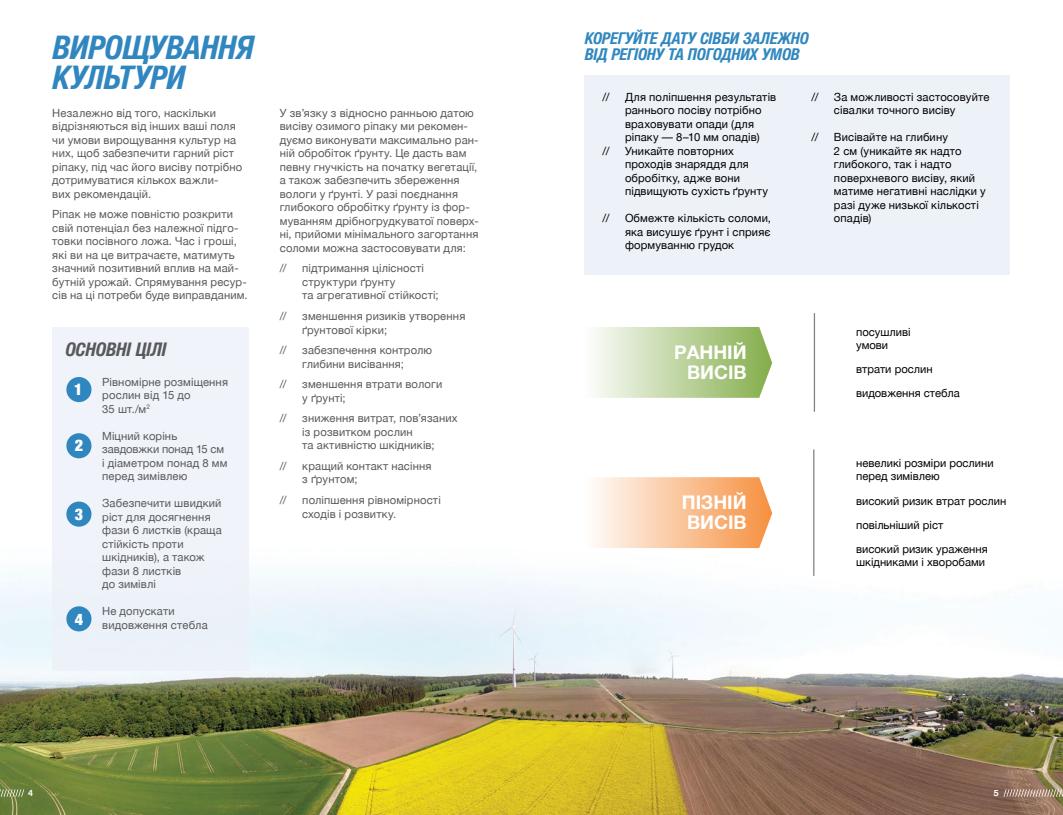
<style>
.page{position:relative;width:1063px;height:815px;background:#fff}
.page>*{position:absolute;margin:0;border:0;box-sizing:border-box;transform-origin:0 0}
.t1{font:italic 700 condensed 32.5px/30px "Helvetica Neue LTCYR";letter-spacing:-.02em;color:#3087bf}
.t2{font:700 18.75px/20px "Helvetica Neue LTCYR";color:#fff;text-align:right}
.t3{font:italic 700 condensed 18.75px "Helvetica Neue LTCYR";letter-spacing:-.01em;color:#58595b}
.t4{font:italic 700 condensed 16.25px/16.2px "Helvetica Neue LTCYR";letter-spacing:-.01em;color:#3087bf}
.t5{font:900 condensed 16.12px "Helvetica Neue";color:#fff}
.t6{font:11.25px/13.5px "Helvetica Neue LTCYR";letter-spacing:.01em;color:#58595b}
.t7{font:11.25px/13.5px "Helvetica Neue LTCYR";letter-spacing:.01em;color:#000}
.t8{font:700 8.75px "Helvetica Neue LTCYR";color:#fff}
</style>
<div class="page">
<img style="left:0;top:129px;width:1063px;height:686px">
<div style="left:585px;top:75px;width:425px;height:200px;background:#edf1f8"></div>
<div style="left:53px;top:327px;width:196px;height:344px;background:#edf1f8"></div>
<div style="left:66px;top:377px;width:25px;height:25px;background:#3087bf;border-radius:50%"></div>
<div style="left:66px;top:433px;width:25px;height:25px;background:#3087bf;border-radius:50%"></div>
<div style="left:66px;top:502px;width:25px;height:25px;background:#3087bf;border-radius:50%"></div>
<div style="left:66px;top:606px;width:25px;height:25px;background:#3087bf;border-radius:50%"></div>
<svg style="left:584px;top:327px;width:188px;height:71px"></svg>
<svg style="left:584px;top:477px;width:188px;height:71px"></svg>
<hr style="left:814px;top:313px;width:1px;height:99px;background:#7f807d">
<hr style="left:813px;top:449px;width:1px;height:127px;background:#7f807d">
<svg style="left:1004px;top:789px;width:59px;height:8px"></svg>
<svg style="left:0;top:789px;width:24px;height:8px"></svg>
<h1 class="t1" style="left:53px;top:33px;width:203px">ВИРОЩУВАННЯ<br>КУЛЬТУРИ</h1>
<h3 class="t4" style="left:585px;top:30px;width:225px">КОРЕГУЙТЕ ДАТУ СІВБИ ЗАЛЕЖНО<br>ВІД РЕГІОНУ ТА ПОГОДНИХ УМОВ</h3>
<p class="t6" style="left:52px;top:106px;width:191px">Незалежно від того, наскільки відрізняються від інших ваші поля чи умови вирощування культур на них, щоб забезпечити гарний ріст ріпаку, під час його висіву потрібно дотримуватися кількох важли-<br>вих рекомендацій.</p>
<p class="t6" style="left:52px;top:208px;width:197px">Ріпак не може повністю розкрити свій потенціал без належної підго&shy;товки посівного ложа. Час і гроші, які ви на це витрачаєте, матимуть значний позитивний вплив на май&shy;бутній урожай. Спрямування ресур&shy;сів на ці потреби буде виправданим.</p>
<h2 class="t3" style="left:66px;top:339px;width:103px">ОСНОВНІ ЦІЛІ</h2>
<h3 class="t5" style="left:74px;top:376px;width:10px">1</h3>
<h3 class="t5" style="left:75px;top:432px;width:10px">2</h3>
<h3 class="t5" style="left:75px;top:501px;width:10px">3</h3>
<h3 class="t5" style="left:75px;top:606px;width:10px">4</h3>
<p class="t6" style="left:102px;top:375px;width:127px">Рівномірне розміщення рослин від 15 до<br>35 шт./м<sup>2</sup></p>
<p class="t6" style="left:102px;top:429px;width:127px">Міцний корінь завдовжки понад 15 см і діаметром понад 8 мм перед зимівлею</p>
<p class="t6" style="left:102px;top:497px;width:121px">Забезпечити швидкий ріст для досягнення фази 6 листків (краща стійкість проти шкідників), а також фази 8 листків<br>до зимівлі</p>
<p class="t6" style="left:102px;top:605px;width:107px">Не допускати видовження стебла</p>
<p class="t6" style="left:280px;top:106px;width:200px">У зв’язку з відносно ранньою датою висіву озимого ріпаку ми рекомен&shy;дуємо виконувати максимально ран&shy;ній обробіток ґрунту. Це дасть вам певну гнучкість на початку вегетації, а також забезпечить збереження вологи у ґрунті. У разі поєднання глибокого обробітку ґрунту із фор&shy;муванням дрібногрудкуватої поверх&shy;ні, прийоми мінімального загортання соломи можна застосовувати для:</p>
<p class="t6" style="left:280px;top:262px;width:8px">//</p>
<p class="t6" style="left:302px;top:262px;width:138px">підтримання цілісності структури ґрунту<br>та агрегативної стійкості;</p>
<p class="t6" style="left:280px;top:309px;width:8px">//</p>
<p class="t6" style="left:302px;top:309px;width:165px">зменшення ризиків утворення ґрунтової кірки;</p>
<p class="t6" style="left:280px;top:344px;width:8px">//</p>
<p class="t6" style="left:302px;top:344px;width:131px">забезпечення контролю глибини висівання;</p>
<p class="t6" style="left:280px;top:378px;width:8px">//</p>
<p class="t6" style="left:302px;top:378px;width:141px">зменшення втрати вологи у ґрунті;</p>
<p class="t6" style="left:280px;top:412px;width:8px">//</p>
<p class="t6" style="left:302px;top:412px;width:157px">зниження витрат, пов’язаних із розвитком рослин<br>та активністю шкідників;</p>
<p class="t6" style="left:280px;top:459px;width:8px">//</p>
<p class="t6" style="left:302px;top:459px;width:131px">кращий контакт насіння з ґрунтом;</p>
<p class="t6" style="left:280px;top:493px;width:8px">//</p>
<p class="t6" style="left:302px;top:493px;width:140px">поліпшення рівномірності сходів і розвитку.</p>
<p class="t7" style="left:603px;top:90px;width:8px">//</p>
<p class="t7" style="left:625px;top:90px;width:153px">Для поліпшення результатів раннього посіву потрібно враховувати опади (для ріпаку — 8–10 мм опадів)</p>
<p class="t7" style="left:603px;top:144px;width:8px">//</p>
<p class="t7" style="left:625px;top:144px;width:145px">Уникайте повторних проходів знаряддя для обробітку, адже вони підвищують сухість ґрунту</p>
<p class="t7" style="left:603px;top:212px;width:8px">//</p>
<p class="t7" style="left:625px;top:212px;width:148px;text-align:justify">Обмежте кількість соломи, яка висушує ґрунт і сприяє формуванню грудок</p>
<h2 class="t2" style="left:674px;top:343px;width:74px">РАННІЙ<br>ВИСІВ</h2>
<h2 class="t2" style="left:682px;top:493px;width:66px;text-align:left">ПІЗНІЙ<br>ВИСІВ</h2>
<p class="t7" style="left:811px;top:90px;width:8px">//</p>
<p class="t7" style="left:834px;top:90px;width:157px">За можливості застосовуйте сівалки точного висіву</p>
<p class="t7" style="left:811px;top:131px;width:8px">//</p>
<p class="t7" style="left:834px;top:131px;width:153px">Висівайте на глибину<br>2 см (уникайте як надто глибокого, так і надто поверхневого висіву, який матиме негативні наслідки у разі дуже низької кількості опадів)</p>
<p class="t7" style="left:856px;top:325px;width:56px">посушливі умови</p>
<p class="t7" style="left:856px;top:357px;width:105px;line-height:24.1px">втрати рослин видовження стебла</p>
<p class="t7" style="left:856px;top:456px;width:139px">невеликі розміри рослини перед зимівлею</p>
<p class="t7" style="left:856px;top:489px;width:152px;line-height:24.1px">високий ризик втрат рослин повільніший ріст<br>високий ризик ураження</p>
<p class="t7" style="left:856px;top:556px;width:130px">шкідниками і хворобами</p>
<p class="t8" style="left:28px;top:788px;width:6px">4</p>
<p class="t8" style="left:994px;top:788px;width:6px">5</p>
</div>
